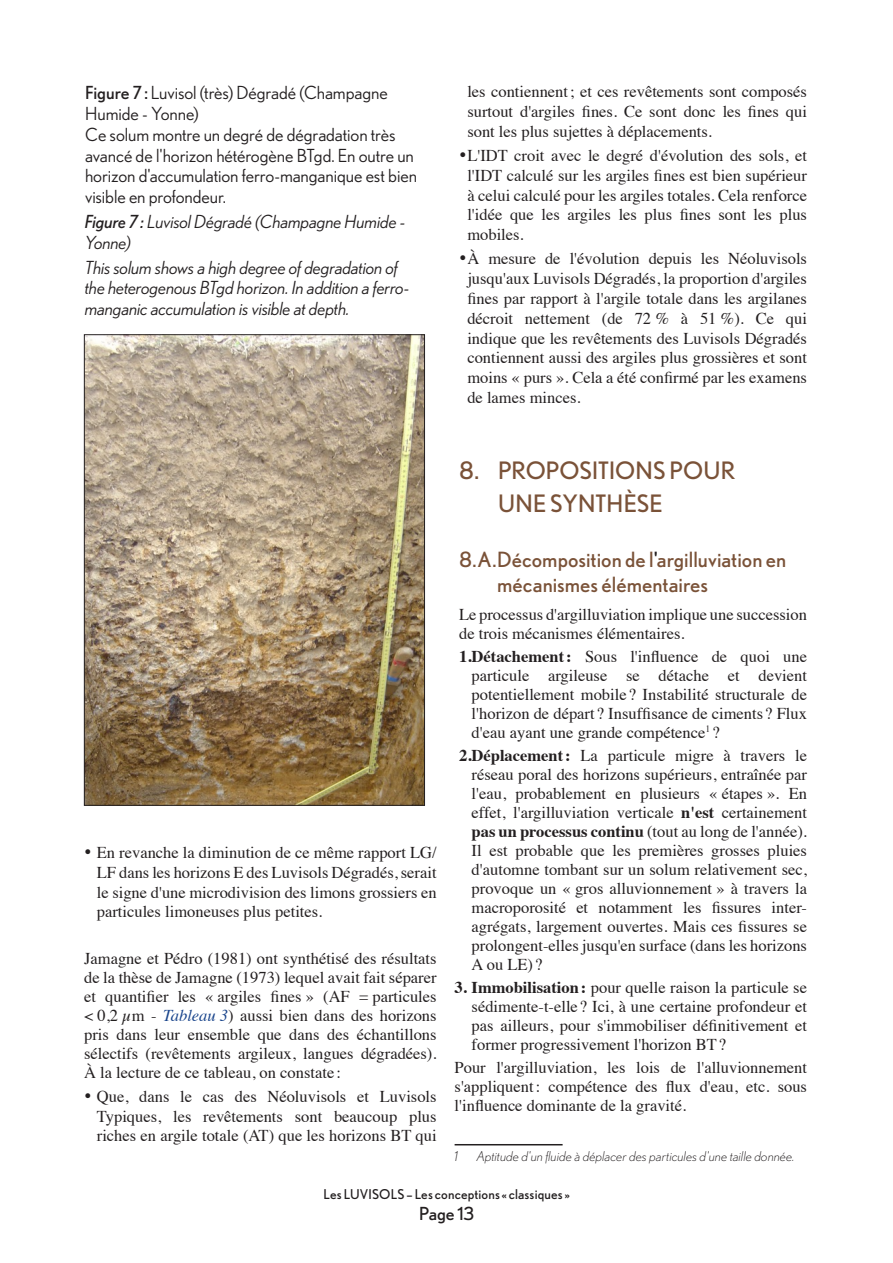
<style>
.page{position:relative;width:893px;height:1263px;background:#fff}
.page>*{position:absolute;margin:0;border:0;box-sizing:border-box;transform-origin:0 0}
._03-01_titre_16_BdC{font:24px/33px "Nobel";letter-spacing:.005em;color:#7a5238}
._03-02_titre_13_A_B_C{font:21px/25.5px "Nobel";color:#7a5238}
._00-tableau_titre_F{font:18px/20.7px "Nobel";letter-spacing:-.005em;color:#231f20}
._00-tableau_titre_Anglais{font:italic 18px/20.7px "Nobel";letter-spacing:-.005em;color:#231f20}
.t1{font:18px "Nobel";letter-spacing:-.005em;color:#231f20}
.t2{font:16.5px/19.8px "Times";color:#231f20;text-align:justify}
._00-note_bas_page{font:italic 300 13.5px "Nobel";letter-spacing:.005em;color:#231f20}
.t3{font:13.5px "Nobel";letter-spacing:.01em;color:#231f20}
.s1{font-style:inherit}
.s2{font-style:italic;color:#1a458c}
.s3{color:#231f20}
.s4{font-weight:700}
</style>
<div class="page">
<hr style="left:455px;top:1144px;width:108px;height:1px;background:#231f20">
<img style="left:86px;top:336px;width:337px;height:467px">
<div style="left:84px;top:334px;width:341px;height:471px;border:1px solid #231f20"></div>
<p class="_00-tableau_titre_F" style="left:85px;top:82px;width:304px"><span class="s1">Figure 7 :</span> Luvisol (très) Dégradé (Champagne<br>Humide - Yonne)</p>
<p class="_00-tableau_titre_F" style="left:85px;top:124px;width:333px">Ce solum montre un degré de dégradation très avancé de l'horizon hétérogène BTgd. En outre un horizon d'accumulation ferro-manganique est bien visible en profondeur.</p>
<p class="_00-tableau_titre_Anglais" style="left:85px;top:211px;width:322px"><span class="s1">Figure 7 :</span> Luvisol Dégradé (Champagne Humide -<br>Yonne)</p>
<p class="_00-tableau_titre_Anglais" style="left:85px;top:257px;width:326px">This solum shows a high degree of degradation of the heterogenous BTgd horizon. In addition a ferro&shy;manganic accumulation is visible at depth.</p>
<p class="t2" style="left:467px;top:81px;width:341px">les contiennent; et ces revêtements sont composés surtout d'argiles fines. Ce sont donc les fines qui sont les plus sujettes à déplacements.</p>
<p class="t2" style="left:467px;top:144px;width:341px;text-indent:-8px">•L'IDT croit avec le degré d'évolution des sols, et l'IDT calculé sur les argiles fines est bien supérieur à celui calculé pour les argiles totales. Cela renforce l'idée que les argiles les plus fines sont les plus mobiles.</p>
<p class="t2" style="left:467px;top:247px;width:341px;text-indent:-8px">•À mesure de l'évolution depuis les Néoluvisols jusqu'aux Luvisols Dégradés, la proportion d'argiles fines par rapport à l'argile totale dans les argilanes décroit nettement (de 72 % à 51 %). Ce qui indique que les revêtements des Luvisols Dégradés contiennent aussi des argiles plus grossières et sont moins « purs ». Cela a été confirmé par les examens de lames minces.</p>
<p class="t2" style="left:97px;top:841px;width:341px;text-indent:-13px">• En revanche la diminution de ce même rapport LG/ LF dans les horizons E des Luvisols Dégradés, serait le signe d'une microdivision des limons grossiers en particules limoneuses plus petites.</p>
<p class="t2" style="left:84px;top:947px;width:354px;line-height:19px">Jamagne et Pédro (1981) ont synthétisé des résultats de la thèse de Jamagne (1973) lequel avait fait séparer et quantifier les « argiles fines » (AF = particules &lt; 0,2 µm - <span class="s2">Tableau 3</span>) aussi bien dans des horizons pris dans leur ensemble que dans des échantillons sélectifs (revêtements argileux, langues dégradées).<br>À la lecture de ce tableau, on constate :</p>
<p class="t2" style="left:97px;top:1085px;width:341px;text-indent:-13px">• Que, dans le cas des Néoluvisols et Luvisols Typiques, les revêtements sont beaucoup plus riches en argile totale (AT) que les horizons BT qui</p>
<p class="_03-01_titre_16_BdC" style="left:498px;top:453px;width:239px;text-indent:-39px">8. PROPOSITIONS POUR<br>UNE SYNTHÈSE</p>
<p class="_03-02_titre_13_A_B_C" style="left:497px;top:546px;width:290px;text-indent:-38px">8.A.Décomposition de l<span class="s3">'</span>argilluviation en mécanismes élémentaires</p>
<p class="t2" style="left:459px;top:603px;width:349px;line-height:18.9px">Le processus d'argilluviation implique une succession de trois mécanismes élémentaires.</p>
<p class="t2" style="left:472px;top:645px;width:337px;line-height:19px;text-indent:-13px"><span class="s4">1.Détachement:</span> Sous l'influence de quoi une particule argileuse se détache et devient potentiellement mobile ? Instabilité structurale de l'horizon de départ ? Insuffisance de ciments ? Flux d'eau ayant une grande compétence<sup>1</sup> ?</p>
<p class="t2" style="left:472px;top:745px;width:337px;line-height:18.9px;text-indent:-13px"><span class="s4">2.Déplacement:</span> La particule migre à travers le réseau poral des horizons supérieurs, entraînée par l'eau, probablement en plusieurs « étapes ». En effet, l'argilluviation verticale <span class="s4">n'est</span> certainement <span class="s4">pas un processus continu</span> (tout au long de l'année).<br>Il est probable que les premières grosses pluies d'automne tombant sur un solum relativement sec, provoque un « gros alluvionnement » à travers la macroporosité et notamment les fissures inter&shy;agrégats, largement ouvertes. Mais ces fissures se prolongent-elles jusqu'en surface (dans les horizons A ou LE) ?</p>
<p class="t2" style="left:472px;top:977px;width:337px;line-height:18.9px;text-indent:-17px"><span class="s4">3. Immobilisation:</span> pour quelle raison la particule se sédimente-t-elle ? Ici, à une certaine profondeur et pas ailleurs, pour s'immobiliser définitivement et former progressivement l'horizon BT?</p>
<p class="t2" style="left:455px;top:1057px;width:354px;line-height:18.9px">Pour l'argilluviation, les lois de l'alluvionnement s'appliquent: compétence des flux d'eau, etc. sous l'influence dominante de la gravité.</p>
<p class="_00-note_bas_page" style="left:455px;top:1148px;width:5px">1</p>
<p class="_00-note_bas_page" style="left:477px;top:1148px;width:320px">Aptitude d'un fluide à déplacer des particules d'une taille donnée.</p>
<p class="t3" style="left:324px;top:1186px;width:248px">Les LUVISOLS – Les conceptions « classiques »</p>
<p class="t1" style="left:419px;top:1203px;width:57px">Page 13</p>
</div>
